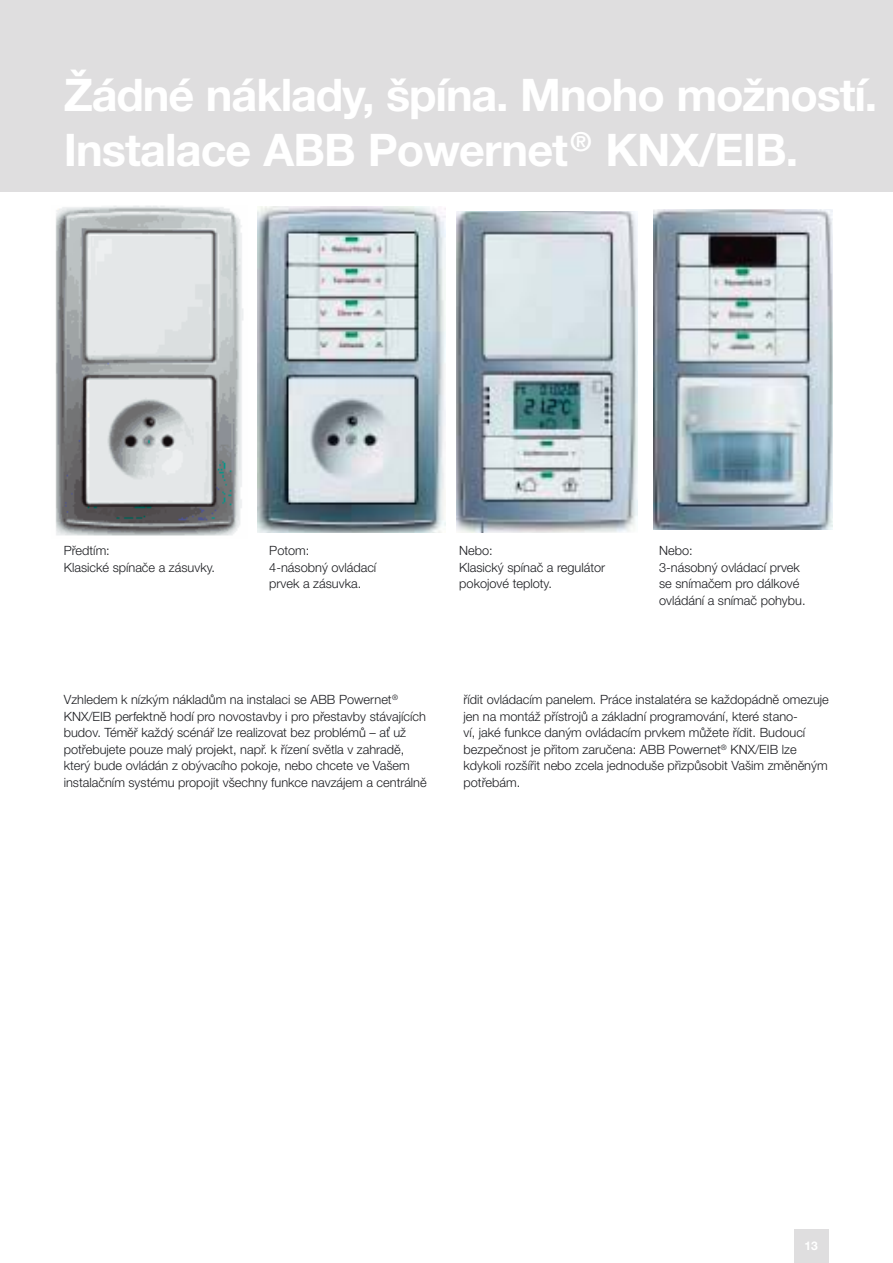
<style>
.page{position:relative;width:893px;height:1263px;background:#fff}
.page>*{position:absolute;margin:0;border:0;box-sizing:border-box;transform-origin:0 0}
.t1{font:700 45px/54.3px "Helvetica Neue CE";letter-spacing:-.025em;color:#fff}
.t2{font:300 12.75px/16.5px "Helvetica Neue CE";color:#1b1c20}
.t3{font:700 12px "Helvetica Neue CE";color:#fff}
</style>
<div class="page">
<div style="left:0;top:0;width:893px;height:191px;background:#dfdedf"></div>
<img style="left:55px;top:206px;width:188px;height:330px">
<img style="left:258px;top:207px;width:187px;height:326px">
<img style="left:456px;top:211px;width:182px;height:322px">
<img style="left:654px;top:209px;width:178px;height:321px">
<div style="left:794px;top:1229px;width:34px;height:33px;background:#dfdedf"></div>
<h1 class="t1" style="left:64px;top:73px;width:815px">Žádné náklady, špína. Mnoho možností.<br>Instalace ABB Powernet<sup>®</sup> KNX/EIB.</h1>
<p class="t2" style="left:64px;top:544px;width:153px">Předtím:<br>Klasické spínače a zásuvky.</p>
<p class="t2" style="left:269px;top:544px;width:109px">Potom:<br>4-násobný ovládací prvek a zásuvka.</p>
<p class="t2" style="left:459px;top:544px;width:147px">Nebo:<br>Klasický spínač a regulátor pokojové teploty.</p>
<p class="t2" style="left:659px;top:544px;width:148px">Nebo:<br>3-násobný ovládací prvek se snímačem pro dálkové ovládání a snímač pohybu.</p>
<p class="t2" style="left:64px;top:693px;width:364px">Vzhledem k nízkým nákladům na instalaci se ABB Powernet<sup>® </sup>KNX/EIB perfektně hodí pro novostavby i pro přestavby stávajících budov. Téměř každý scénář lze realizovat bez problémů – ať už potřebujete pouze malý projekt, např. k řízení světla v zahradě, který bude ovládán z obývacího pokoje, nebo chcete ve Vašem instalačním systému propojit všechny funkce navzájem a centrálně</p>
<p class="t2" style="left:463px;top:693px;width:367px">řídit ovládacím panelem. Práce instalatéra se každopádně omezuje jen na montáž přístrojů a základní programování, které stano-<br>ví, jaké funkce daným ovládacím prvkem můžete řídit. Budoucí bezpečnost je přitom zaručena: ABB Powernet<sup>®</sup> KNX/EIB lze kdykoli rozšířit nebo zcela jednoduše přizpůsobit Vašim změněným potřebám.</p>
<p class="t3" style="left:804px;top:1242px;width:15px">13</p>
</div>
